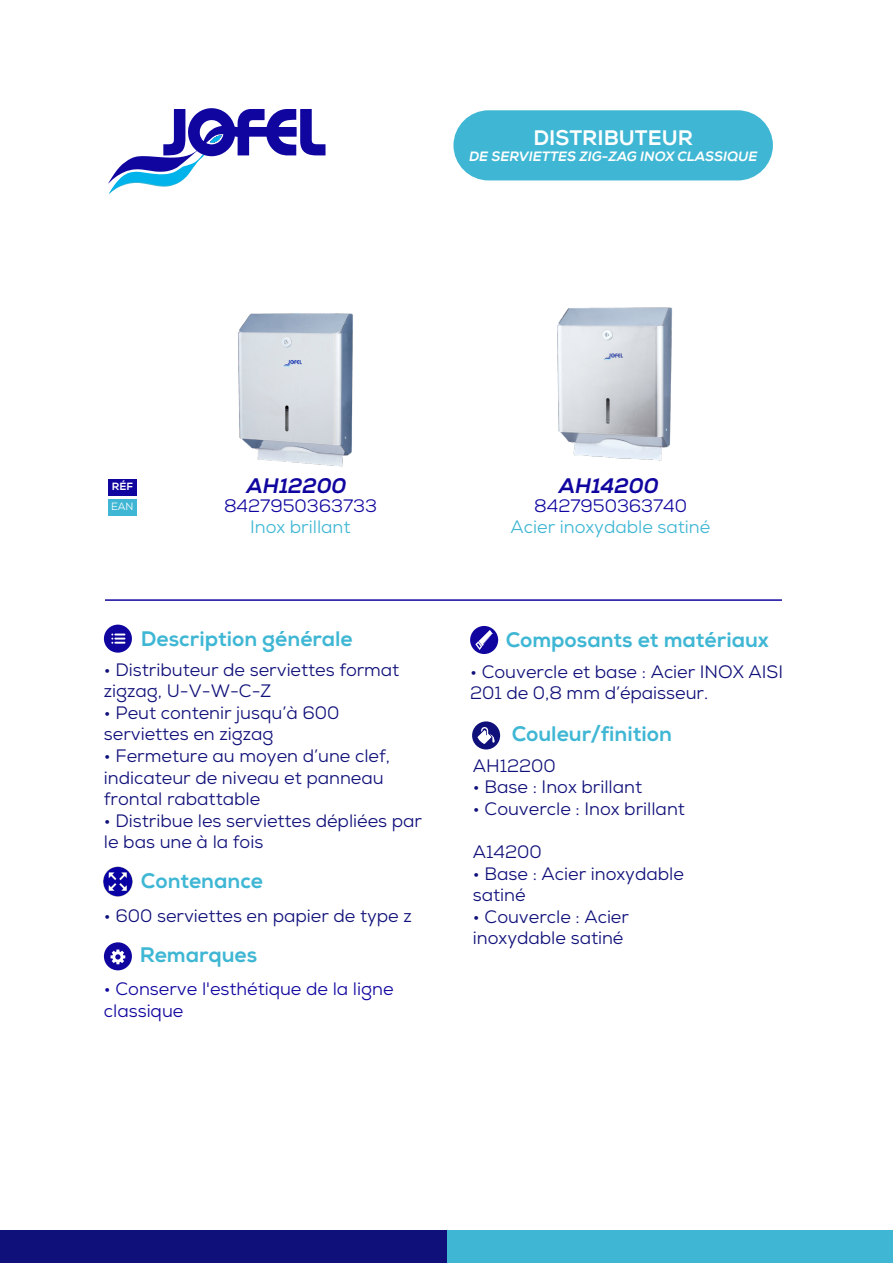
<style>
.page{position:relative;width:893px;height:1263px;background:#fff}
.page>*{position:absolute;margin:0;border:0;box-sizing:border-box;transform-origin:0 0}
.t1{font:800 21px "Nexa";color:#3fb7d4}
.t2{font:italic 800 21px "Nexa";color:#10069f}
.t3{font:800 21px "Nexa";color:#fff}
.t4{font:18px/21.6px "Nexa";color:#10107a}
.t5{font:18px/21.6px "Nexa";color:#10069f}
.t6{font:18px "Nexa";color:#3fb7d4}
.t7{font:italic 800 13.5px "Nexa";color:#fff}
.t8{font:800 10.5px "Nexa";color:#fff}
.t9{font:10.5px "Nexa";color:#fff}
</style>
<div class="page">
<img style="left:557px;top:307px;width:115px;height:154px">
<img style="left:238px;top:313px;width:115px;height:154px">
<div style="left:0;top:1231px;width:447px;height:32px;background:#10107a"></div>
<div style="left:447px;top:1231px;width:446px;height:32px;background:#3fb7d4"></div>
<div style="left:453px;top:110px;width:320px;height:70px;background:#3fb7d4;border-radius:35px"></div>
<div style="left:108px;top:479px;width:29px;height:16px;background:#10069f"></div>
<div style="left:108px;top:499px;width:29px;height:16px;background:#3fb7d4"></div>
<svg style="left:104px;top:625px;width:28px;height:28px"></svg>
<svg style="left:470px;top:626px;width:28px;height:28px"></svg>
<svg style="left:104px;top:942px;width:28px;height:28px"></svg>
<hr style="left:105px;top:599px;width:677px;height:2px;background:#10069f">
<img style="left:104px;top:866px;width:29px;height:30px">
<svg style="left:472px;top:721px;width:28px;height:28px"></svg>
<svg style="left:108px;top:108px;width:218px;height:86px"></svg>
<p class="t3" style="left:533px;top:125px;width:161px">DISTRIBUTEUR</p>
<p class="t7" style="left:469px;top:148px;width:290px">DE SERVIETTES ZIG-ZAG INOX CLASSIQUE</p>
<p class="t8" style="left:112px;top:480px;width:23px">RÉF</p>
<p class="t2" style="left:246px;top:473px;width:102px">AH12200</p>
<p class="t6" style="left:250px;top:515px;width:102px">Inox brillant</p>
<p class="t2" style="left:559px;top:473px;width:101px">AH14200</p>
<p class="t6" style="left:511px;top:515px;width:201px">Acier inoxydable satiné</p>
<p class="t9" style="left:111px;top:500px;width:24px">EAN</p>
<p class="t5" style="left:534px;top:495px;width:154px">8427950363740</p>
<p class="t5" style="left:224px;top:495px;width:154px">8427950363733</p>
<p class="t1" style="left:141px;top:626px;width:213px">Description générale</p>
<p class="t4" style="left:104px;top:658px;width:297px">• Distributeur de serviettes format zigzag, U-V-W-C-Z</p>
<p class="t4" style="left:104px;top:702px;width:237px">• Peut contenir jusqu’à 600 serviettes en zigzag</p>
<p class="t4" style="left:104px;top:745px;width:288px">• Fermeture au moyen d’une clef, indicateur de niveau et panneau frontal rabattable</p>
<p class="t4" style="left:104px;top:810px;width:320px">• Distribue les serviettes dépliées par le bas une à la fois</p>
<p class="t1" style="left:141px;top:867px;width:124px">Contenance</p>
<p class="t4" style="left:104px;top:904px;width:309px">• 600 serviettes en papier de type z</p>
<p class="t1" style="left:140px;top:942px;width:119px">Remarques</p>
<p class="t5" style="left:104px;top:978px;width:291px">• Conserve l'esthétique de la ligne classique</p>
<p class="t1" style="left:506px;top:627px;width:265px">Composants et matériaux</p>
<p class="t4" style="left:470px;top:661px;width:315px">• Couvercle et base : Acier INOX AISI<br>201 de 0,8 mm d’épaisseur.</p>
<p class="t1" style="left:512px;top:721px;width:162px">Couleur/finition</p>
<p class="t4" style="left:473px;top:754px;width:84px">AH12200</p>
<p class="t4" style="left:473px;top:776px;width:171px">• Base : Inox brillant</p>
<p class="t4" style="left:473px;top:798px;width:213px">• Couvercle : Inox brillant</p>
<p class="t4" style="left:473px;top:841px;width:70px">A14200</p>
<p class="t4" style="left:473px;top:862px;width:212px">• Base : Acier inoxydable satiné</p>
<p class="t4" style="left:473px;top:906px;width:158px">• Couvercle : Acier inoxydable satiné</p>
</div>
